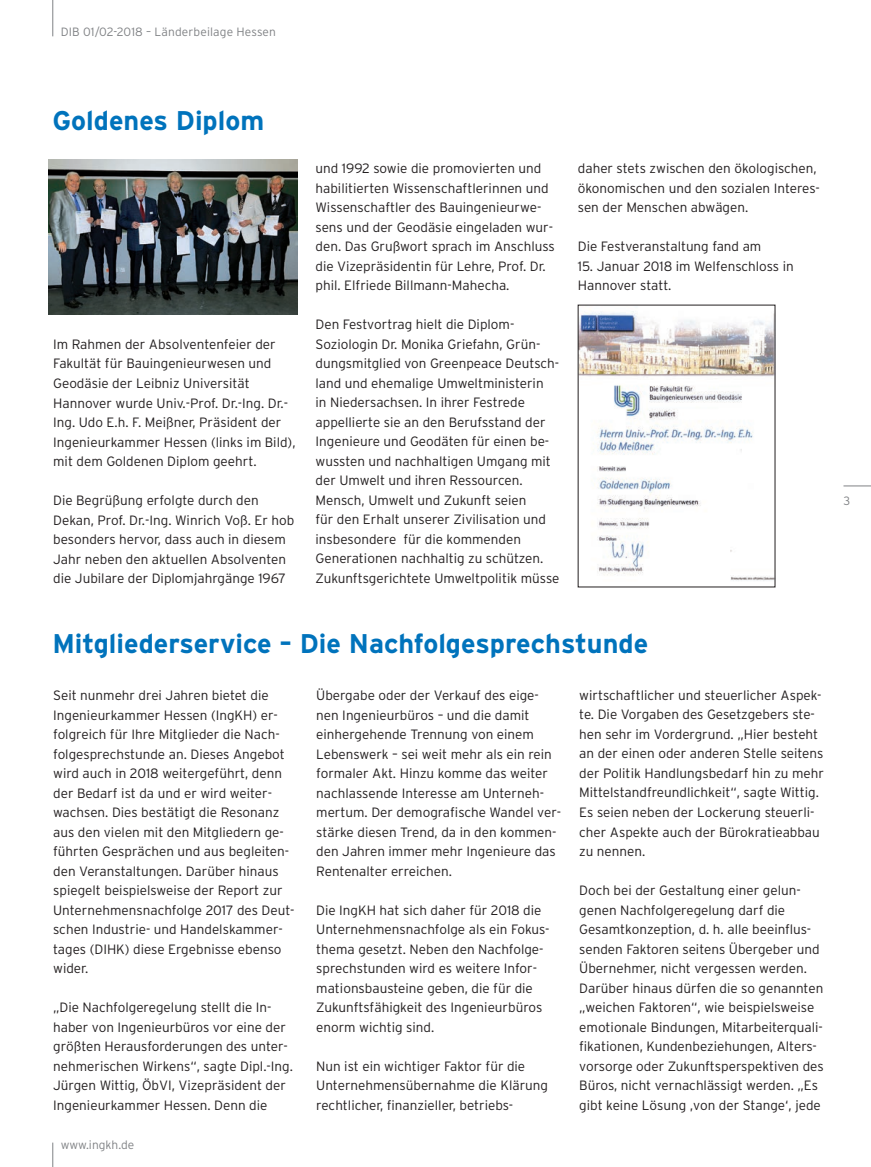
<style>
.page{position:relative;width:871px;height:1167px;background:#fff}
.page>*{position:absolute;margin:0;border:0;box-sizing:border-box;transform-origin:0 0}
.t1{font:700 27px "Interstate";color:#0073bc}
.t2{font:300 13.5px/19.5px "Interstate";color:#231f20}
.t3{font:300 12px "Interstate";letter-spacing:.01em;color:#808285}
</style>
<div class="page">
<svg style="left:843px;top:485px;width:28px;height:1px"></svg>
<hr style="left:52px;top:0;width:1px;height:36px;background:#808285">
<svg style="left:52px;top:1142px;width:1px;height:24px"></svg>
<img style="left:580px;top:311px;width:193px;height:270px">
<img style="left:48px;top:160px;width:249px;height:155px">
<p class="t3" style="left:61px;top:25px;width:217px">DIB 01/02-2018 – Länderbeilage Hessen</p>
<h1 class="t1" style="left:52px;top:105px;width:213px">Goldenes Diplom</h1>
<p class="t2" style="left:53px;top:334px;width:244px">Im Rahmen der Absolventenfeier der Fakultät für Bauingenieurwesen und Geodäsie der Leibniz Universität Hannover wurde Univ.-Prof. Dr.-Ing. Dr.- Ing. Udo E.h. F. Meißner, Präsident der Ingenieurkammer Hessen (links im Bild), mit dem Goldenen Diplom geehrt.</p>
<p class="t2" style="left:53px;top:490px;width:243px">Die Begrüßung erfolgte durch den Dekan, Prof. Dr.-Ing. Winrich Voß. Er hob besonders hervor, dass auch in diesem Jahr neben den aktuellen Absolventen die Jubilare der Diplomjahrgänge 1967</p>
<p class="t2" style="left:315px;top:159px;width:241px">und 1992 sowie die promovierten und habilitierten Wissenschaftlerinnen und Wissenschaftler des Bauingenieurwe&shy;sens und der Geodäsie eingeladen wur&shy;den. Das Grußwort sprach im Anschluss die Vizepräsidentin für Lehre, Prof. Dr. phil. Elfriede Billmann-Mahecha.</p>
<p class="t2" style="left:315px;top:315px;width:245px">Den Festvortrag hielt die Diplom-Soziologin Dr. Monika Griefahn, Grün&shy;dungsmitglied von Greenpeace Deutsch&shy;land und ehemalige Umweltministerin<br>in Niedersachsen. In ihrer Festrede appellierte sie an den Berufsstand der Ingenieure und Geodäten für einen be&shy;wussten und nachhaltigen Umgang mit der Umwelt und ihren Ressourcen.<br>Mensch, Umwelt und Zukunft seien<br>für den Erhalt unserer Zivilisation und insbesondere für die kommenden Generationen nachhaltig zu schützen.<br>Zukunftsgerichtete Umweltpolitik müsse</p>
<p class="t2" style="left:578px;top:159px;width:243px">daher stets zwischen den ökologischen, ökonomischen und den sozialen Interes&shy;sen der Menschen abwägen.</p>
<p class="t2" style="left:578px;top:237px;width:185px">Die Festveranstaltung fand am</p>
<p class="t2" style="left:578px;top:256px;width:217px">15. Januar 2018 im Welfenschloss in<br>Hannover statt.</p>
<h1 class="t1" style="left:52px;top:628px;width:597px">Mitgliederservice – Die Nachfolgesprechstunde</h1>
<p class="t2" style="left:53px;top:685px;width:243px">Seit nunmehr drei Jahren bietet die Ingenieurkammer Hessen (IngKH) er&shy;folgreich für Ihre Mitglieder die Nach&shy;folgesprechstunde an. Dieses Angebot wird auch in 2018 weitergeführt, denn der Bedarf ist da und er wird weiter&shy;wachsen. Dies bestätigt die Resonanz aus den vielen mit den Mitgliedern ge&shy;führten Gesprächen und aus begleiten&shy;den Veranstaltungen. Darüber hinaus spiegelt beispielsweise der Report zur Unternehmensnachfolge 2017 des Deut&shy;schen Industrie- und Handelskammer&shy;tages (DIHK) diese Ergebnisse ebenso wider.</p>
<p class="t2" style="left:53px;top:997px;width:241px">„Die Nachfolgeregelung stellt die In&shy;haber von Ingenieurbüros vor eine der größten Herausforderungen des unter&shy;nehmerischen Wirkens“, sagte Dipl.-Ing.<br>Jürgen Wittig, ÖbVI, Vizepräsident der Ingenieurkammer Hessen. Denn die</p>
<p class="t3" style="left:61px;top:1137px;width:75px">www.ingkh.de</p>
<p class="t2" style="left:316px;top:685px;width:246px">Übergabe oder der Verkauf des eige&shy;nen Ingenieurbüros – und die damit einhergehende Trennung von einem Lebenswerk – sei weit mehr als ein rein formaler Akt. Hinzu komme das weiter nachlassende Interesse am Unterneh&shy;mertum. Der demografische Wandel ver&shy;stärke diesen Trend, da in den kommen&shy;den Jahren immer mehr Ingenieure das Rentenalter erreichen.</p>
<p class="t2" style="left:316px;top:900px;width:235px">Die IngKH hat sich daher für 2018 die Unternehmensnachfolge als ein Fokus&shy;thema gesetzt. Neben den Nachfolge&shy;sprechstunden wird es weitere Infor&shy;mationsbausteine geben, die für die Zukunftsfähigkeit des Ingenieurbüros enorm wichtig sind.</p>
<p class="t2" style="left:316px;top:1056px;width:233px">Nun ist ein wichtiger Faktor für die<br>Unternehmensübernahme die Klärung rechtlicher, finanzieller, betriebs-</p>
<p class="t2" style="left:579px;top:685px;width:246px">wirtschaftlicher und steuerlicher Aspek&shy;te. Die Vorgaben des Gesetzgebers ste&shy;hen sehr im Vordergrund. „Hier besteht an der einen oder anderen Stelle seitens der Politik Handlungsbedarf hin zu mehr Mittelstandfreundlichkeit“, sagte Wittig.<br>Es seien neben der Lockerung steuerli&shy;cher Aspekte auch der Bürokratieabbau zu nennen.</p>
<p class="t2" style="left:579px;top:880px;width:246px">Doch bei der Gestaltung einer gelun&shy;genen Nachfolgeregelung darf die Gesamtkonzeption, d. h. alle beeinflus&shy;senden Faktoren seitens Übergeber und Übernehmer, nicht vergessen werden.<br>Darüber hinaus dürfen die so genannten „weichen Faktoren“, wie beispielsweise emotionale Bindungen, Mitarbeiterquali&shy;fikationen, Kundenbeziehungen, Alters&shy;vorsorge oder Zukunftsperspektiven des Büros, nicht vernachlässigt werden. „Es gibt keine Lösung ‚von der Stange‘, jede</p>
<p class="t3" style="left:843px;top:494px;width:8px">3</p>
</div>
